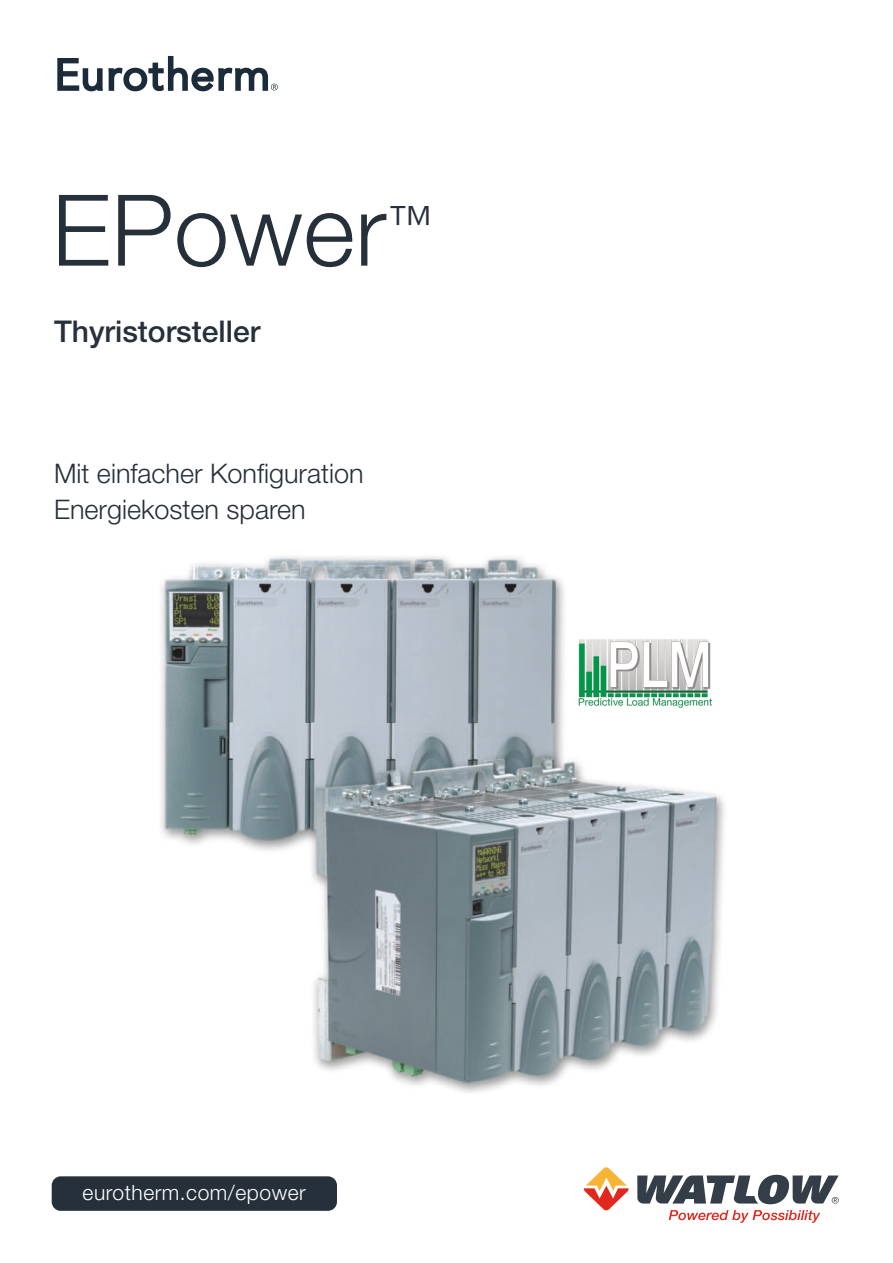
<style>
.page{position:relative;width:893px;height:1263px;background:#fff}
.page>*{position:absolute;margin:0;border:0;box-sizing:border-box;transform-origin:0 0}
.t1{font:300 99px "Helvetica Neue LT Std";letter-spacing:.005em;color:#25303b}
.t2{font:500 30px "Helvetica Neue LT Std";color:#25303b}
.t3{font:300 27px/36px "Helvetica Neue LT Std";color:#25303b}
.t4{font:300 21px "Helvetica Neue LT Std";letter-spacing:.025em;color:#fff}
</style>
<div class="page">
<svg style="left:637px;top:1175px;width:202px;height:29px"></svg>
<svg style="left:584px;top:1167px;width:45px;height:44px"></svg>
<svg style="left:669px;top:1210px;width:151px;height:13px"></svg>
<div style="left:52px;top:1176px;width:285px;height:35px;background:#25303b;border-radius:9px"></div>
<svg style="left:57px;top:56px;width:221px;height:35px"></svg>
<img style="left:160px;top:556px;width:565px;height:537px">
<img style="left:578px;top:639px;width:133px;height:70px">
<h1 class="t1" style="left:52px;top:170px;width:382px">EPower<sup>™</sup></h1>
<p class="t2" style="left:54px;top:313px;width:208px">Thyristorsteller</p>
<p class="t3" style="left:54px;top:455px;width:311px">Mit einfacher Konfiguration<br>Energiekosten sparen</p>
<p class="t4" style="left:83px;top:1179px;width:225px">eurotherm.com/epower</p>
</div>
